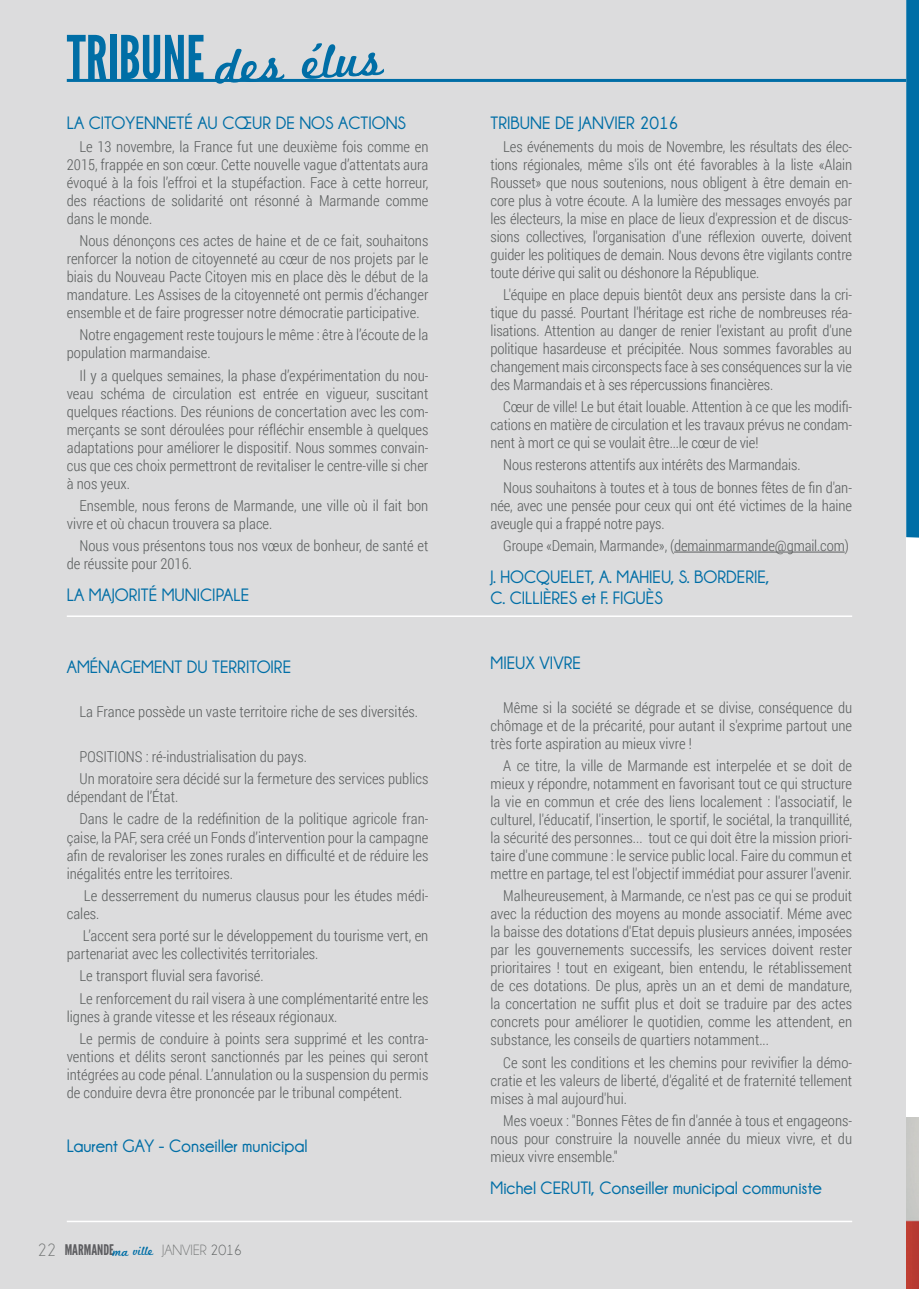
<style>
.page{position:relative;width:919px;height:1289px;background:#fff}
.page>*{position:absolute;margin:0;border:0;box-sizing:border-box;transform-origin:0 0}
.t1{font:60px "League Gothic";color:#006ea6}
.t2{font:50.1px "Marketing Script";color:#006ea6}
.t3{font:700 18px "Champagne&Limousines";color:#006ea6}
.t4{font:300 15px/18px "Roboto Condensed";color:#5c5f5f;text-align:justify}
.t5{font:15px "Champagne&Limousines";color:#747676}
.t6{font:14.7px "League Gothic";color:#5e5e61;scale:1.06 1}
.t7{font:12.45px "Marketing Script";color:#006ea6}
.s1{font-family:"Champagne&Limousines";font-size:18px;color:#747676}
.s2{color:#5c5f5f}
</style>
<div class="page">
<img style="left:906px;top:1117px;width:12px;height:171px">
<svg style="left:906px;top:0;width:12px;height:537px"></svg>
<div style="left:0;top:0;width:459px;height:1288px;background:#dcdcdd"></div>
<div style="left:441px;top:0;width:465px;height:1288px;background:#dcdcdd"></div>
<hr style="left:67px;top:79px;width:839px;height:3px;background:#006ea6">
<hr style="left:674px;top:551px;width:170px;height:1px;background:#5c5f5f">
<hr style="left:67px;top:615px;width:785px;height:2px;background:#fff">
<hr style="left:67px;top:1220px;width:785px;height:2px;background:#fff">
<h1 class="t1" style="left:67px;top:22px;width:139px">TRIBUNE</h1>
<p class="t3" style="left:67px;top:113px;width:80px">LA CITOYENNET</p>
<p class="t3" style="left:184px;top:113px;width:127px">É AUCŒURDENOS</p>
<p class="t3" style="left:338px;top:113px;width:11px">ACTIONS</p>
<p class="t4" style="left:67px;top:137px;width:363px;text-indent:13px">Le 13 novembre, la France fut une deuxième fois comme en 2015, frappée en son cœur. Cette nouvelle vague d’attentats aura évoqué à la fois l’effroi et la stupéfaction. Face à cette horreur, des réactions de solidarité ont résonné à Marmande comme dans le monde.</p>
<p class="t4" style="left:67px;top:231px;width:363px;text-indent:13px">Nous dénonçons ces actes de haine et de ce fait, souhaitons renforcer la notion de citoyenneté au cœur de nos projets par le biais du Nouveau Pacte Citoyen mis en place dès le début de la mandature. Les Assises de la citoyenneté ont permis d’échanger ensemble et de faire progresser notre démocratie participative.</p>
<p class="t4" style="left:67px;top:325px;width:363px;text-indent:13px">Notre engagement reste toujours le même : être à l’écoute de la population marmandaise.</p>
<p class="t4" style="left:67px;top:366px;width:363px;text-indent:13px">Il y a quelques semaines, la phase d’expérimentation du nou&shy;veau schéma de circulation est entrée en vigueur, suscitant quelques réactions. Des réunions de concertation avec les com&shy;merçants se sont déroulées pour réfléchir ensemble à quelques adaptations pour améliorer le dispositif. Nous sommes convain&shy;cus que ces choix permettront de revitaliser le centre-ville si cher à nos yeux.</p>
<p class="t4" style="left:67px;top:496px;width:363px;text-indent:13px">Ensemble, nous ferons de Marmande, une ville où il fait bon vivre et où chacun trouvera sa place.</p>
<p class="t4" style="left:67px;top:536px;width:363px;text-indent:13px">Nous vous présentons tous nos vœux de bonheur, de santé et de réussite pour 2016.</p>
<p class="t3" style="left:67px;top:585px;width:58px">LA MAJORIT</p>
<p class="t3" style="left:149px;top:585px;width:23px">É MUNICIPALE</p>
<h2 class="t2" style="left:214px;top:37px;width:169px;rotate:-3deg">des élus</h2>
<p class="t3" style="left:67px;top:656px;width:77px">AMÉNAGEMENT</p>
<p class="t3" style="left:187px;top:656px;width:35px">DU TERRITOIRE</p>
<p class="t4" style="left:80px;top:702px;width:340px">La France possède un vaste territoire riche de ses diversités.</p>
<p class="t4" style="left:80px;top:745px;width:350px;line-height:22.2px">POSITIONS : ré-industrialisation du pays.<br>Un moratoire sera décidé sur la fermeture des services publics</p>
<p class="t4" style="left:80px;top:785px;width:350px;line-height:22.2px;text-indent:-13px">dépendant de l’État.<br>Dans le cadre de la redéfinition de la politique agricole fran-</p>
<p class="t4" style="left:67px;top:827px;width:363px">çaise, la PAF, sera créé un Fonds d’intervention pour la campagne afin de revaloriser les zones rurales en difficulté et de réduire les inégalités entre les territoires.</p>
<p class="t4" style="left:67px;top:885px;width:363px;text-indent:17px">Le desserrement du numerus clausus pour les études médi&shy;cales.</p>
<p class="t4" style="left:67px;top:926px;width:363px;text-indent:16px">L’accent sera porté sur le développement du tourisme vert, en partenariat avec les collectivités territoriales.</p>
<p class="t4" style="left:79px;top:964px;width:350px;line-height:22.2px">Le transport fluvial sera favorisé.<br>Le renforcement du rail visera à une complémentarité entre les</p>
<p class="t4" style="left:79px;top:1004px;width:350px;line-height:22.2px;text-indent:-13px">lignes à grande vitesse et les réseaux régionaux.<br>Le permis de conduire à points sera supprimé et les contra-</p>
<p class="t4" style="left:67px;top:1046px;width:363px">ventions et délits seront sanctionnés par les peines qui seront intégrées au code pénal. L’annulation ou la suspension du permis de conduire devra être prononcée par le tribunal compétent.</p>
<p class="t3" style="left:67px;top:1135px;width:242px">LAURENT GAY - CONSEILLER MUNICIPAL</p>
<p class="t6" style="left:38px;top:1240px;width:74px"><span class="s1">22</span> MARMANDE</p>
<p class="t7" style="left:112px;top:1244px;width:42px;rotate:-3deg">ma ville</p>
<p class="t5" style="left:162px;top:1241px;width:81px">JANVIER <span class="s2">2016</span></p>
<p class="t3" style="left:490px;top:113px;width:18px">TRIBUNE</p>
<p class="t3" style="left:555px;top:113px;width:37px">DE JANVIER</p>
<p class="t3" style="left:639px;top:113px;width:41px">2016</p>
<p class="t4" style="left:490px;top:137px;width:363px;text-indent:13px">Les événements du mois de Novembre, les résultats des élec&shy;tions régionales, même s'ils ont été favorables à la liste «Alain Rousset» que nous soutenions, nous obligent à être demain en&shy;core plus à votre écoute. A la lumière des messages envoyés par les électeurs, la mise en place de lieux d'expression et de discus&shy;sions collectives, l'organisation d'une réflexion ouverte, doivent guider les politiques de demain. Nous devons être vigilants contre toute dérive qui salit ou déshonore la République.</p>
<p class="t4" style="left:490px;top:285px;width:363px;text-indent:13px">L'équipe en place depuis bientôt deux ans persiste dans la cri&shy;tique du passé. Pourtant l'héritage est riche de nombreuses réa&shy;lisations. Attention au danger de renier l'existant au profit d'une politique hasardeuse et précipitée. Nous sommes favorables au changement mais circonspects face à ses conséquences sur la vie des Marmandais et à ses répercussions financières.</p>
<p class="t4" style="left:490px;top:397px;width:363px;text-indent:13px">Cœur de ville! Le but était louable. Attention à ce que les modifi&shy;cations en matière de circulation et les travaux prévus ne condam&shy;nent à mort ce qui se voulait être...le cœur de vie!</p>
<p class="t4" style="left:503px;top:453px;width:350px;line-height:22.2px">Nous resterons attentifs aux intérêts des Marmandais.<br>Nous souhaitons à toutes et à tous de bonnes fêtes de fin d'an-</p>
<p class="t4" style="left:490px;top:496px;width:363px">née, avec une pensée pour ceux qui ont été victimes de la haine aveugle qui a frappé notre pays.</p>
<p class="t4" style="left:503px;top:536px;width:347px">Groupe «Demain, Marmande», (demainmarmande@gmail.com)</p>
<p class="t3" style="left:490px;top:566px;width:69px">J. HOCQUELET</p>
<p class="t3" style="left:591px;top:566px;width:48px">, A. MAHIEU</p>
<p class="t3" style="left:670px;top:566px;width:43px">, S. BORDERIE</p>
<p class="t3" style="left:765px;top:566px;width:5px">,</p>
<p class="t3" style="left:490px;top:588px;width:171px">C. CILLIÈRES ET F. FIGUÈS</p>
<p class="t3" style="left:490px;top:652px;width:59px">MIEUX VIVRE</p>
<p class="t4" style="left:490px;top:698px;width:363px;text-indent:13px">Même si la société se dégrade et se divise, conséquence du chômage et de la précarité, pour autant il s'exprime partout une très forte aspiration au mieux vivre !</p>
<p class="t4" style="left:490px;top:756px;width:363px;text-indent:13px">A ce titre, la ville de Marmande est interpelée et se doit de mieux y répondre, notamment en favorisant tout ce qui structure la vie en commun et crée des liens localement : l'associatif, le culturel, l'éducatif, l'insertion, le sportif, le sociétal, la tranquillité, la sécurité des personnes... tout ce qui doit être la mission priori&shy;taire d'une commune : le service public local. Faire du commun et mettre en partage, tel est l'objectif immédiat pour assurer l'avenir.</p>
<p class="t4" style="left:490px;top:886px;width:363px;text-indent:13px">Malheureusement, à Marmande, ce n'est pas ce qui se produit avec la réduction des moyens au monde associatif. Méme avec la baisse des dotations d'Etat depuis plusieurs années, imposées par les gouvernements successifs, les services doivent rester prioritaires ! tout en exigeant, bien entendu, le rétablissement de ces dotations. De plus, après un an et demi de mandature, la concertation ne suffit plus et doit se traduire par des actes concrets pour améliorer le quotidien, comme les attendent, en substance, les conseils de quartiers notamment...</p>
<p class="t4" style="left:490px;top:1052px;width:363px;text-indent:13px">Ce sont les conditions et les chemins pour revivifier la démo&shy;cratie et les valeurs de liberté, d'égalité et de fraternité tellement mises à mal aujourd'hui.</p>
<p class="t4" style="left:490px;top:1111px;width:363px;text-indent:13px">Mes voeux : "Bonnes Fêtes de fin d'année à tous et engageons&shy;nous pour construire la nouvelle année du mieux vivre, et du mieux vivre ensemble."</p>
<p class="t3" style="left:490px;top:1177px;width:333px">MICHEL CERUTI, CONSEILLER MUNICIPAL COMMUNISTE</p>
</div>
